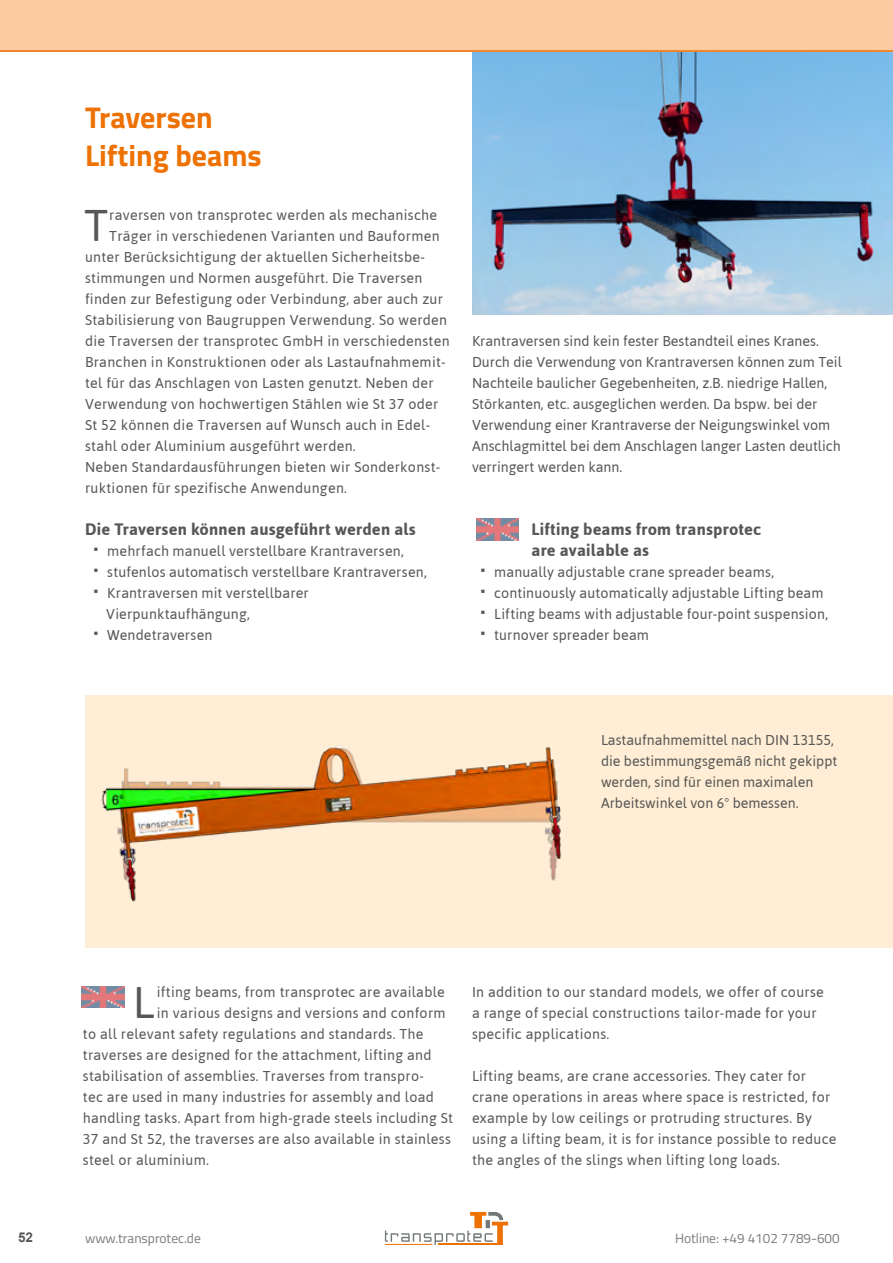
<style>
.page{position:relative;width:893px;height:1263px;background:#fff}
.page>*{position:absolute;margin:0;border:0;box-sizing:border-box;transform-origin:0 0}
.t1{font:44.1px "Asap";color:#575756}
.t2{font:700 30px/38.2px "Titillium Web";color:#ee7203}
.t3{font:700 16.5px/21px "Asap";letter-spacing:.01em;color:#575756}
.t4{font:14.25px/21px "Asap";letter-spacing:.02em;color:#575756}
.t5{font:14.25px/21px "Asap";color:#575756}
.t6{font:13.5px "Titillium Web";color:#7c7b7b}
.t7{font:700 13.5px "Arial";color:#575756}
.s1{font-family:"Arial"}
</style>
<div class="page">
<img style="left:472px;top:52px;width:421px;height:263px">
<svg style="left:385px;top:1212px;width:123px;height:33px"></svg>
<div style="left:85px;top:695px;width:808px;height:252px;background:#ffeed5"></div>
<div style="left:0;top:0;width:893px;height:52px;background:#fbcaa1"></div>
<img style="left:82px;top:986px;width:42px;height:22px">
<img style="left:476px;top:519px;width:43px;height:21px">
<img style="left:101px;top:745px;width:460px;height:157px">
<h2 class="t2" style="left:85px;top:96px;width:178px">Traversen<br>Lifting beams</h2>
<h1 class="t1" style="left:84px;top:196px;width:26px">T</h1>
<p class="t4" style="left:109px;top:204px;width:329px">raversen von transprotec werden als mechanische</p>
<p class="t4" style="left:109px;top:225px;width:332px">Träger in verschiedenen Varianten und Bauformen</p>
<p class="t4" style="left:85px;top:246px;width:341px">unter Berücksichtigung der aktuellen Sicherheitsbe-</p>
<p class="t4" style="left:85px;top:267px;width:339px">stimmungen und Normen ausgeführt. Die Traversen</p>
<p class="t4" style="left:85px;top:288px;width:359px">finden zur Befestigung oder Verbindung, aber auch zur</p>
<p class="t4" style="left:85px;top:309px;width:364px">Stabilisierung von Baugruppen Verwendung. So werden</p>
<p class="t4" style="left:85px;top:330px;width:366px">die Traversen der transprotec GmbH in verschiedensten</p>
<p class="t4" style="left:85px;top:351px;width:362px">Branchen in Konstruktionen oder als Lastaufnahmemit-</p>
<p class="t4" style="left:85px;top:372px;width:350px">tel für das Anschlagen von Lasten genutzt. Neben der</p>
<p class="t4" style="left:85px;top:393px;width:355px">Verwendung von hochwertigen Stählen wie St 37 oder</p>
<p class="t4" style="left:85px;top:414px;width:347px">St 52 können die Traversen auf Wunsch auch in Edel-</p>
<p class="t4" style="left:85px;top:435px;width:272px">stahl oder Aluminium ausgeführt werden.</p>
<p class="t4" style="left:85px;top:456px;width:357px">Neben Standardausführungen bieten wir Sonderkonst-</p>
<p class="t4" style="left:85px;top:477px;width:263px">ruktionen für spezifische Anwendungen.</p>
<p class="t3" style="left:85px;top:518px;width:332px">Die Traversen können ausgeführt werden als</p>
<p class="t4" style="left:94px;top:540px;width:312px"><span class="s1">▪</span> mehrfach manuell verstellbare Krantraversen,</p>
<p class="t4" style="left:94px;top:561px;width:335px"><span class="s1">▪</span> stufenlos automatisch verstellbare Krantraversen,</p>
<p class="t4" style="left:106px;top:582px;width:204px;text-indent:-13px"><span class="s1">▪</span> Krantraversen mit verstellbarer<br>Vierpunktaufhängung,</p>
<p class="t4" style="left:94px;top:624px;width:120px"><span class="s1">▪</span> Wendetraversen</p>
<p class="t5" style="left:472px;top:330px;width:371px">Krantraversen sind kein fester Bestandteil eines Kranes.<br>Durch die Verwendung von Krantraversen können zum Teil Nachteile baulicher Gegebenheiten, z.B. niedrige Hallen, Störkanten, etc. ausgeglichen werden. Da bspw. bei der Verwendung einer Krantraverse der Neigungswinkel vom Anschlagmittel bei dem Anschlagen langer Lasten deutlich verringert werden kann.</p>
<p class="t3" style="left:531px;top:518px;width:231px">Lifting beams from transprotec are available as</p>
<p class="t4" style="left:480px;top:561px;width:295px"><span class="s1">▪</span> manually adjustable crane spreader beams,</p>
<p class="t4" style="left:480px;top:582px;width:345px"><span class="s1">▪</span> continuously automatically adjustable Lifting beam</p>
<p class="t4" style="left:480px;top:603px;width:349px"><span class="s1">▪</span> Lifting beams with adjustable four-point suspension,</p>
<p class="t4" style="left:480px;top:624px;width:170px"><span class="s1">▪</span> turnover spreader beam</p>
<p class="t5" style="left:601px;top:729px;width:238px">Lastaufnahmemittel nach DIN 13155, die bestimmungsgemäß nicht gekippt werden, sind für einen maximalen Arbeitswinkel von 6° bemessen.</p>
<h1 class="t1" style="left:133px;top:973px;width:23px">L</h1>
<p class="t4" style="left:157px;top:981px;width:290px">ifting beams, from transprotec are available</p>
<p class="t4" style="left:157px;top:1002px;width:290px">in various designs and versions and conform</p>
<p class="t4" style="left:83px;top:1023px;width:342px">to all relevant safety regulations and standards. The</p>
<p class="t4" style="left:83px;top:1044px;width:350px">traverses are designed for the attachment, lifting and</p>
<p class="t4" style="left:83px;top:1065px;width:343px">stabilisation of assemblies. Traverses from transpro-</p>
<p class="t4" style="left:83px;top:1086px;width:353px">tec are used in many industries for assembly and load</p>
<p class="t4" style="left:83px;top:1107px;width:372px">handling tasks. Apart from high-grade steels including St</p>
<p class="t4" style="left:83px;top:1128px;width:370px">37 and St 52, the traverses are also available in stainless</p>
<p class="t4" style="left:83px;top:1149px;width:127px">steel or aluminium.</p>
<p class="t4" style="left:472px;top:981px;width:353px">In addition to our standard models, we offer of course a range of special constructions tailor-made for your specific applications.</p>
<p class="t4" style="left:472px;top:1065px;width:366px">Lifting beams, are crane accessories. They cater for crane operations in areas where space is restricted, for example by low ceilings or protruding structures. By using a lifting beam, it is for instance possible to reduce the angles of the slings when lifting long loads.</p>
<p class="t7" style="left:18px;top:1228px;width:17px">52</p>
<p class="t6" style="left:85px;top:1228px;width:117px">www.transprotec.de</p>
<p class="t6" style="left:675px;top:1228px;width:166px">Hotline: +49 4102 7789-600</p>
</div>
